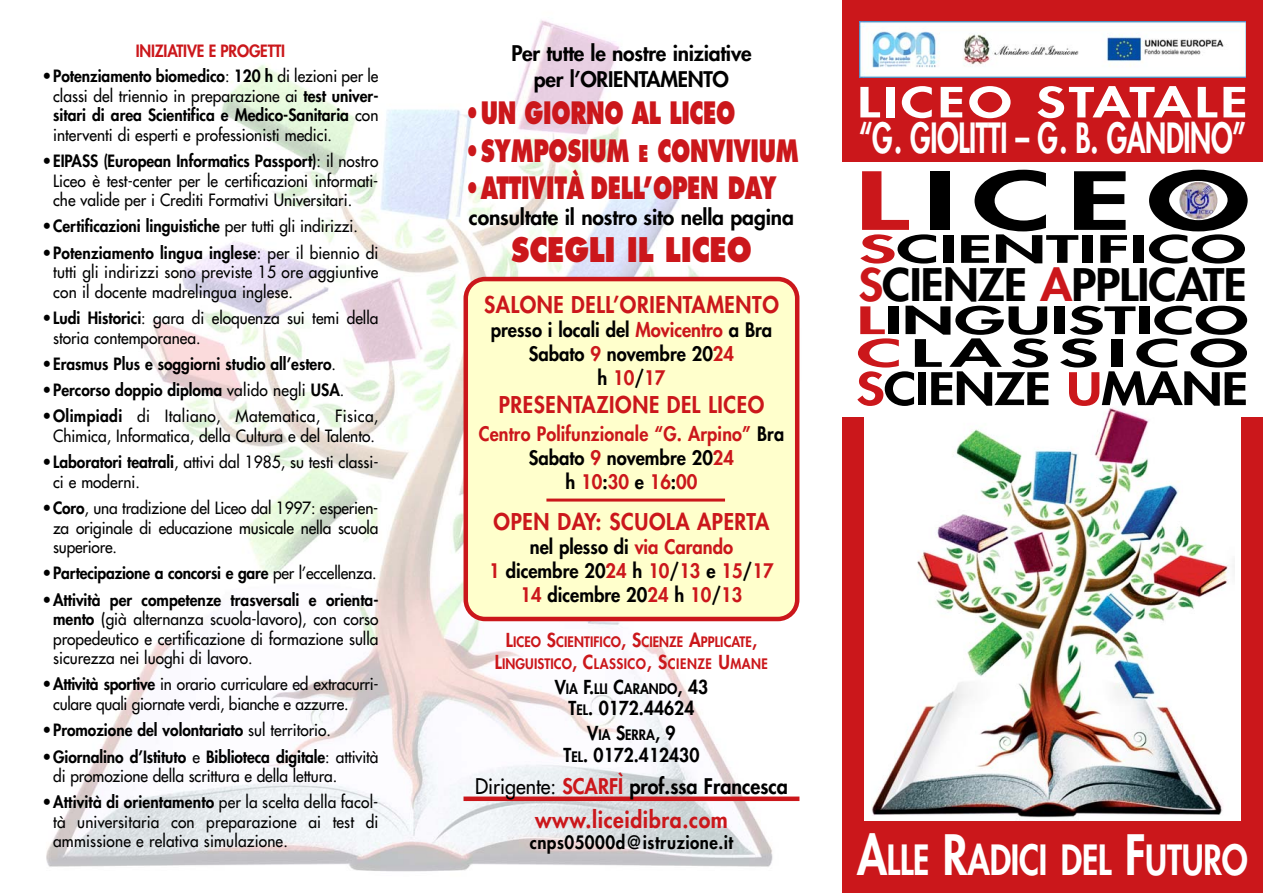
<style>
.page{position:relative;width:1263px;height:893px;background:#fff}
.page>*{position:absolute;margin:0;border:0;box-sizing:border-box;transform-origin:0 0}
.t1{font:800 77.7px "Futura";color:#000;scale:1.7 1}
.t2{font:800 43.65px "Futura";letter-spacing:-.02em;color:#000;scale:1.08 1}
.t3{font:800 43.65px "Futura";letter-spacing:-.02em;color:#000;scale:1.25 1}
.t4{font:800 40.5px/35.2px "Futura";letter-spacing:-.01em;color:#fff;scale:1.37 1}
.t5{font:800 40.5px "Futura";letter-spacing:-.01em;color:#fff;scale:.82 1}
.t6{font:800 36.75px/32.7px "Futura";color:#000;scale:1.88 1}
.t7{font:800 36.75px "Futura";color:#000;scale:1.94 1}
.t8{font:800 33px "Futura";letter-spacing:-.01em;color:#cb171b;scale:.84 1}
.t9{font:800 30px "Futura";letter-spacing:-.015em;color:#cb171b;scale:.71 1}
.t10{font:800 22.5px "Futura";letter-spacing:.03em;color:#cb171b;scale:.94 1}
.t11{font:800 21px/25.5px "Futura";letter-spacing:-.005em;color:#000;text-align:center}
.t12{font:800 21px "Futura";letter-spacing:-.005em;color:#000;scale:.94 1}
.t13{font:800 19.5px/24px "Futura";color:#000;text-align:center;scale:.94 1}
.t14{font:800 19.5px/24px "Futura";letter-spacing:.01em;color:#cb171b;text-align:center;scale:.92 1}
.t15{font:800 18.75px "Futura";color:#000;scale:.93 1}
.t16{font:800 18px "Futura";letter-spacing:.03em;color:#000;scale:.94 1}
.t17{font:16.5px/19.5px "Futura";color:#000;text-align:justify;scale:.94 1}
.t18{font:800 16.5px "Futura";color:#000;scale:.94 1}
.t19{font:800 16.5px "Futura";letter-spacing:-.01em;color:#cb171b;scale:.94 1}
.t20{font:800 14.1px/21.8px "Futura";letter-spacing:.01em;color:#cb171b;text-align:center;scale:.93 1}
.t21{font:800 14.1px "Futura";color:#000;scale:.93 1}
.s1{font-weight:800}
.s2{font-weight:400}
.s3{font-size:22.5px}
.s4{color:#cb171b}
.s5{color:#000}
.s6{font-size:18.75px}
.s7{font-size:14.1px}
.s8{font-size:54.15px}
</style>
<div class="page">
<img style="left:46px;top:20px;width:754px;height:852px">
<img style="left:871px;top:407px;width:363px;height:411px">
<div style="left:842px;top:0;width:421px;height:162px;background:#cb171b"></div>
<div style="left:842px;top:417px;width:21px;height:476px;background:#cb171b"></div>
<div style="left:1242px;top:417px;width:21px;height:476px;background:#cb171b"></div>
<div style="left:842px;top:821px;width:421px;height:72px;background:#cb171b"></div>
<div style="left:463px;top:796px;width:336px;height:5px;background:#cb171b"></div>
<img style="left:1179px;top:182px;width:38px;height:37px;border-radius:50%">
<img style="left:859px;top:22px;width:387px;height:56px">
<svg style="left:463px;top:277px;width:336px;height:344px"></svg>
<hr style="left:546px;top:499px;width:179px;height:3px;background:#cb171b">
<p class="t19" style="left:136px;top:43px;width:160px">INIZIATIVE E PROGETTI</p>
<p class="t17" style="left:53px;top:68px;width:348px;text-indent:-11px">•<span class="s1">Potenziamento biomedico</span>: <span class="s1">120 h</span> di lezioni per le classi del triennio in preparazione ai <span class="s1">test univer&shy;sitari di area Scientifica e Medico-Sanitaria</span> con interventi di esperti e professionisti medici.</p>
<p class="t17" style="left:53px;top:152px;width:348px;text-indent:-11px">•<span class="s1">EIPASS (European Informatics Passport)</span>: il nostro Liceo è test-center per le certificazioni informati&shy;che valide per i Crediti Formativi Universitari.</p>
<p class="t18" style="left:43px;top:218px;width:337px"><span class="s2">•</span>Certificazioni linguistiche <span class="s2">per tutti gli indirizzi.</span></p>
<p class="t17" style="left:53px;top:244px;width:348px;text-indent:-11px">•<span class="s1">Potenziamento lingua inglese</span>: per il biennio di tutti gli indirizzi sono previste 15 ore aggiuntive con il docente madrelingua inglese.</p>
<p class="t17" style="left:53px;top:309px;width:348px;text-indent:-11px">•<span class="s1">Ludi Historici</span>: gara di eloquenza sui temi della storia contemporanea.</p>
<p class="t18" style="left:43px;top:356px;width:314px"><span class="s2">•</span>Erasmus Plus e soggiorni studio all’estero<span class="s2">.</span></p>
<p class="t18" style="left:43px;top:382px;width:323px"><span class="s2">•</span>Percorso doppio diploma <span class="s2">valido negli</span> USA<span class="s2">.</span></p>
<p class="t17" style="left:43px;top:408px;width:359px;text-align:center">•<span class="s1">Olimpiadi</span> di Italiano, Matematica, Fisica,<br>Chimica, Informatica, della Cultura e del Talento.</p>
<p class="t17" style="left:53px;top:454px;width:348px;text-indent:-11px">•<span class="s1">Laboratori teatrali</span>, attivi dal 1985, su testi classi&shy;ci e moderni.</p>
<p class="t17" style="left:53px;top:499px;width:348px;text-indent:-11px">•<span class="s1">Coro</span>, una tradizione del Liceo dal 1997: esperien&shy;za originale di educazione musicale nella scuola superiore.</p>
<p class="t18" style="left:43px;top:565px;width:357px"><span class="s2">•</span>Partecipazione a concorsi e gare <span class="s2">per l’eccellenza.</span></p>
<p class="t17" style="left:53px;top:591px;width:348px;text-indent:-11px">•<span class="s1">Attività per competenze trasversali e orienta&shy;mento</span> (già alternanza scuola-lavoro), con corso propedeutico e certificazione di formazione sulla sicurezza nei luoghi di lavoro.</p>
<p class="t17" style="left:53px;top:676px;width:348px;text-indent:-11px">•<span class="s1">Attività sportive</span> in orario curriculare ed extracurri&shy;culare quali giornate verdi, bianche e azzurre.</p>
<p class="t18" style="left:43px;top:722px;width:308px"><span class="s2">•</span>Promozione del volontariato <span class="s2">sul territorio.</span></p>
<p class="t17" style="left:53px;top:748px;width:348px;text-indent:-11px">•<span class="s1">Giornalino d’Istituto</span> e <span class="s1">Biblioteca digitale</span>: attività di promozione della scrittura e della lettura.</p>
<p class="t17" style="left:53px;top:794px;width:348px;text-indent:-11px">•<span class="s1">Attività di orientamento</span> per la scelta della facol&shy;tà universitaria con preparazione ai test di ammissione e relativa simulazione.</p>
<p class="t11" style="left:511px;top:42px;width:242px">Per tutte le nostre iniziative per l’ORIENTAMENTO</p>
<p class="t9" style="left:463px;top:100px;width:384px">•UN GIORNO AL LICEO</p>
<p class="t9" style="left:463px;top:137px;width:474px">•SYMPOSIUM <span class="s3">E</span> CONVIVIUM</p>
<p class="t9" style="left:463px;top:175px;width:442px">•ATTIVITÀ DELL’OPEN DAY</p>
<p class="t11" style="left:469px;top:206px;width:327px">consultate il nostro sito nella pagina</p>
<p class="t8" style="left:511px;top:235px;width:288px">SCEGLI IL LICEO</p>
<p class="t10" style="left:484px;top:294px;width:315px">SALONE DELL’ORIENTAMENTO</p>
<p class="t13" style="left:491px;top:319px;width:301px">presso i locali del <span class="s4">Movicentro</span> a Bra<br>Sabato <span class="s4">9</span> novembre 20<span class="s4">24<br></span>h <span class="s4">10</span>/<span class="s4">17</span></p>
<p class="t10" style="left:499px;top:394px;width:284px">PRESENTAZIONE DEL LICEO</p>
<p class="t14" style="left:479px;top:424px;width:333px">Centro Polifunzionale “G. Arpino” <span class="s5">Bra<br>Sabato</span> 9 <span class="s5">novembre 20</span>24<br><span class="s5">h</span> 10<span class="s5">:</span>30 <span class="s5">e</span> 16<span class="s5">:</span>00</p>
<p class="t10" style="left:494px;top:511px;width:295px">OPEN DAY: SCUOLA APERTA</p>
<p class="t13" style="left:489px;top:537px;width:304px">nel plesso di <span class="s4">via Carando<br>1</span> dicembre 20<span class="s4">24</span> h <span class="s4">10</span>/<span class="s4">13</span> e <span class="s4">15</span>/<span class="s4">17<br>14</span> dicembre 20<span class="s4">24</span> h <span class="s4">10</span>/<span class="s4">13</span></p>
<p class="t20" style="left:495px;top:632px;width:295px"><span class="s6">L</span>ICEO <span class="s6">S</span>CIENTIFICO<span class="s6">, S</span>CIENZE <span class="s6">A</span>PPLICATE<span class="s6">,<br>L</span>INGUISTICO<span class="s6">, C</span>LASSICO<span class="s6">, S</span>CIENZE <span class="s6">U</span>MANE</p>
<p class="t21" style="left:555px;top:682px;width:167px"><span class="s6">V</span>IA <span class="s6">F.</span>LLI <span class="s6">C</span>ARANDO<span class="s6">, 43</span></p>
<p class="t15" style="left:569px;top:699px;width:137px">T<span class="s7">EL</span>. 0172.44624</p>
<p class="t21" style="left:587px;top:728px;width:97px"><span class="s6">V</span>IA <span class="s6">S</span>ERRA<span class="s6">, 9</span></p>
<p class="t15" style="left:563px;top:746px;width:148px">T<span class="s7">EL</span>. 0172.412430</p>
<p class="t12" style="left:475px;top:776px;width:334px"><span class="s2">Dirigente:</span> <span class="s4">SCARFÌ</span> prof.ssa Francesca</p>
<p class="t10" style="left:535px;top:808px;width:206px">www.liceidibra.com</p>
<p class="t16" style="left:530px;top:833px;width:218px">cnps05000d@istruzione.it</p>
<p class="t4" style="left:857px;top:88px;width:286px">LICEO STATALE “G. GIOLITTI – G. B. GANDINO”</p>
<p class="t1" style="left:923px;top:164px;width:194px">ICEO</p>
<p class="t2" style="left:858px;top:264px;width:361px"><span class="s4">S</span>CIENZE <span class="s4">A</span>PPLICATE</p>
<p class="t6" style="left:856px;top:307px;width:210px"><span class="s4">L</span>INGUISTICO<br><span class="s4">C</span>LASSICO</p>
<p class="t3" style="left:856px;top:368px;width:315px"><span class="s4">S</span>CIENZE <span class="s4">U</span>MANE</p>
<p class="t7" style="left:855px;top:232px;width:203px"><sup>L</sup><span class="s4">S</span>CIENTIFICO</p>
<p class="t5" style="left:857px;top:841px;width:478px"><span class="s8">A</span>LLE <span class="s8">R</span>ADICI DEL <span class="s8">F</span>UTURO</p>
</div>
